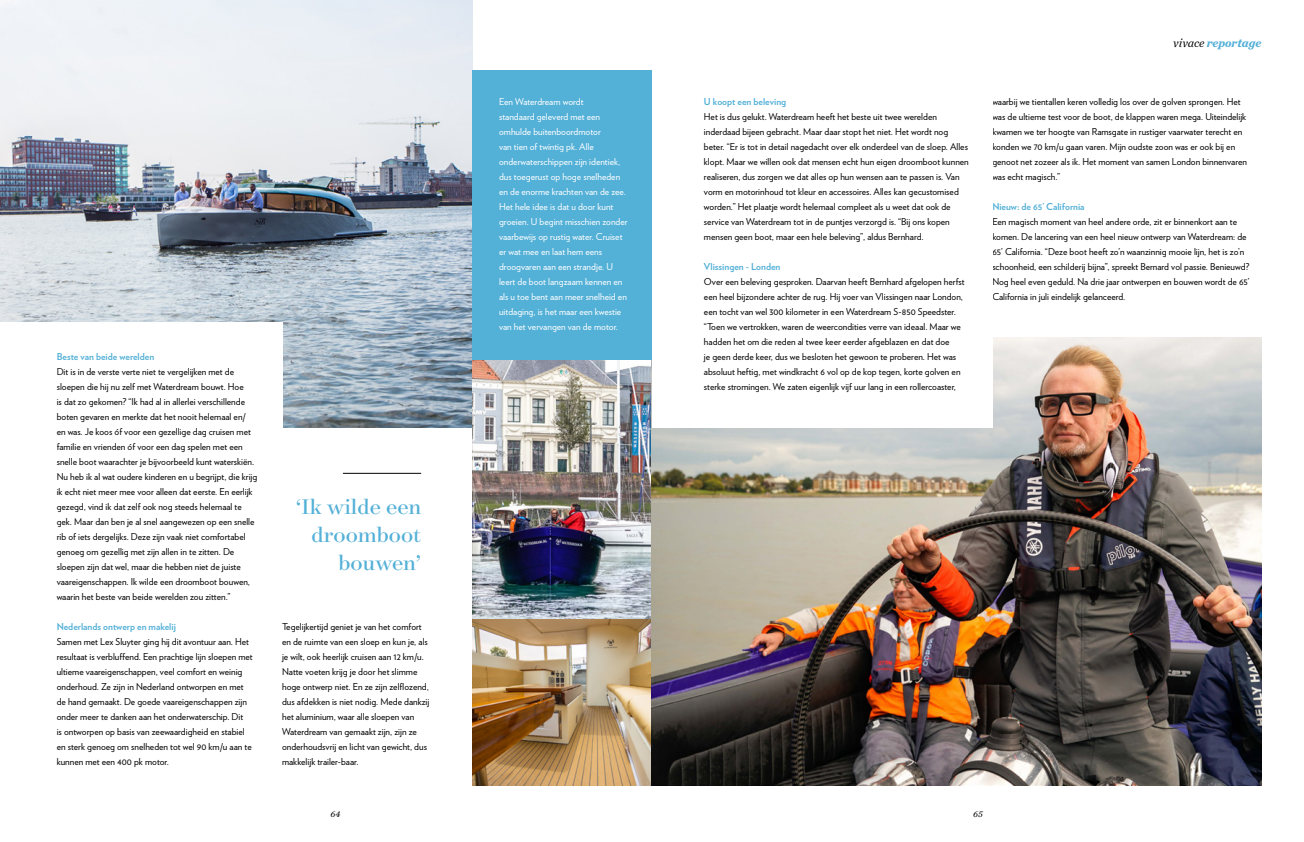
<style>
.page{position:relative;width:1304px;height:842px;background:#fff}
.page>*{position:absolute;margin:0;border:0;box-sizing:border-box;transform-origin:0 0}
.t1{font:24px/28px "Surveyor Display";color:#53b0d7;text-align:right}
.t2{font:italic 700 12px "Chronicle Text G1";color:#53b0d7}
.t3{font:9.5px/15px "Verlag";color:#000}
.t4{font:9.5px/15px "Verlag";color:#fff}
.t5{font:700 9.5px "Verlag";color:#53b0d7}
.t6{font:italic 9px "Chronicle Text G1";color:#000}
.s1{font-weight:400;color:#000}
</style>
<div class="page">
<img style="left:0;top:0;width:473px;height:428px">
<div style="left:0;top:322px;width:282px;height:365px;background:#fff"></div>
<hr style="left:343px;top:473px;width:78px;height:1px;background:#000">
<img style="left:473px;top:360px;width:179px;height:259px">
<img style="left:473px;top:619px;width:179px;height:166px">
<img style="left:652px;top:338px;width:609px;height:447px">
<div style="left:473px;top:70px;width:179px;height:290px;background:#53b0d7"></div>
<div style="left:652px;top:64px;width:340px;height:364px;background:#fff"></div>
<p class="t5" style="left:57px;top:349px;width:99px">Beste van beide werelden</p>
<p class="t3" style="left:57px;top:364px;width:202px">Dit is in de verste verte niet te vergelijken met de sloepen die hij nu zelf met Waterdream bouwt. Hoe<br>is dat zo gekomen? “Ik had al in allerlei verschillende boten gevaren en merkte dat het nooit helemaal en/<br>en was. Je koos óf voor een gezellige dag cruisen met familie en vrienden óf voor een dag spelen met een snelle boot waarachter je bijvoorbeeld kunt waterskiën.<br>Nu heb ik al wat oudere kinderen en u begrijpt, die krijg ik echt niet meer mee voor alleen dat eerste. En eerlijk gezegd, vind ik dat zelf ook nog steeds helemaal te gek. Maar dan ben je al snel aangewezen op een snelle rib of iets dergelijks. Deze zijn vaak niet comfortabel genoeg om gezellig met zijn allen in te zitten. De sloepen zijn dat wel, maar die hebben niet de juiste vaareigenschappen. Ik wilde een droomboot bouwen, waarin het beste van beide werelden zou zitten.”</p>
<p class="t5" style="left:57px;top:619px;width:121px">Nederlands ontwerp en makelij</p>
<p class="t3" style="left:57px;top:634px;width:198px">Samen met Lex Sluyter ging hij dit avontuur aan. Het resultaat is verbluffend. Een prachtige lijn sloepen met ultieme vaareigenschappen, veel comfort en weinig onderhoud. Ze zijn in Nederland ontworpen en met de hand gemaakt. De goede vaareigenschappen zijn onder meer te danken aan het onderwaterschip. Dit<br>is ontworpen op basis van zeewaardigheid en stabiel en sterk genoeg om snelheden tot wel 90 km/u aan te kunnen met een 400 pk motor.</p>
<p class="t4" style="left:499px;top:94px;width:130px">Een Waterdream wordt<br>standaard geleverd met een omhulde buitenboordmotor<br>van tien of twintig pk. Alle onderwaterschippen zijn identiek, dus toegerust op hoge snelheden en de enorme krachten van de zee.<br>Het hele idee is dat u door kunt groeien. U begint misschien zonder vaarbewijs op rustig water. Cruiset er wat mee en laat hem eens droogvaren aan een strandje. U leert de boot langzaam kennen en als u toe bent aan meer snelheid en uitdaging, is het maar een kwestie van het vervangen van de motor.</p>
<p class="t5" style="left:704px;top:94px;width:84px">U koopt een beleving</p>
<p class="t3" style="left:704px;top:109px;width:266px">Het is dus gelukt. Waterdream heeft het beste uit twee werelden inderdaad bijeen gebracht. Maar daar stopt het niet. Het wordt nog beter. “Er is tot in detail nagedacht over elk onderdeel van de sloep. Alles klopt. Maar we willen ook dat mensen echt hun eigen droomboot kunnen realiseren, dus zorgen we dat alles op hun wensen aan te passen is. Van vorm en motorinhoud tot kleur en accessoires. Alles kan gecustomised worden.” Het plaatje wordt helemaal compleet als u weet dat ook de service van Waterdream tot in de puntjes verzorgd is. “Bij ons kopen mensen geen boot, maar een hele beleving”, aldus Bernhard.</p>
<p class="t5" style="left:704px;top:259px;width:78px">Vlissingen - Londen</p>
<p class="t3" style="left:704px;top:274px;width:262px">Over een beleving gesproken. Daarvan heeft Bernhard afgelopen herfst een heel bijzondere achter de rug. Hij voer van Vlissingen naar London, een tocht van wel 300 kilometer in een Waterdream S-850 Speedster. “Toen we vertrokken, waren de weercondities verre van ideaal. Maar we hadden het om die reden al twee keer eerder afgeblazen en dat doe<br>je geen derde keer, dus we besloten het gewoon te proberen. Het was absoluut heftig, met windkracht 6 vol op de kop tegen, korte golven en sterke stromingen. We zaten eigenlijk vijf uur lang in een rollercoaster,</p>
<p class="t2" style="left:1173px;top:34px;width:90px"><span class="s1">vivace</span> reportage</p>
<p class="t3" style="left:992px;top:94px;width:256px">waarbij we tientallen keren volledig los over de golven sprongen. Het was de ultieme test voor de boot, de klappen waren mega. Uiteindelijk kwamen we ter hoogte van Ramsgate in rustiger vaarwater terecht en konden we 70 km/u gaan varen. Mijn oudste zoon was er ook bij en genoot net zozeer als ik. Het moment van samen London binnenvaren was echt magisch.”</p>
<p class="t5" style="left:992px;top:199px;width:94px">Nieuw: de 65’ California</p>
<p class="t3" style="left:992px;top:214px;width:259px">Een magisch moment van heel andere orde, zit er binnenkort aan te komen. De lancering van een heel nieuw ontwerp van Waterdream: de 65’ California. “Deze boot heeft zo’n waanzinnig mooie lijn, het is zo’n schoonheid, een schilderij bijna”, spreekt Bernard vol passie. Benieuwd?<br>Nog heel even geduld. Na drie jaar ontwerpen en bouwen wordt de 65’ California in juli eindelijk gelanceerd.</p>
<h1 class="t1" style="left:296px;top:492px;width:126px">‘Ik wilde een droomboot bouwen’</h1>
<p class="t3" style="left:282px;top:619px;width:149px">Tegelijkertijd geniet je van het comfort en de ruimte van een sloep en kun je, als je wilt, ook heerlijk cruisen aan 12 km/u.<br>Natte voeten krijg je door het slimme hoge ontwerp niet. En ze zijn zelflozend, dus afdekken is niet nodig. Mede dankzij het aluminium, waar alle sloepen van Waterdream van gemaakt zijn, zijn ze onderhoudsvrij en licht van gewicht, dus makkelijk trailer-baar.</p>
<p class="t6" style="left:331px;top:807px;width:11px">64</p>
<p class="t6" style="left:973px;top:807px;width:11px">65</p>
</div>
